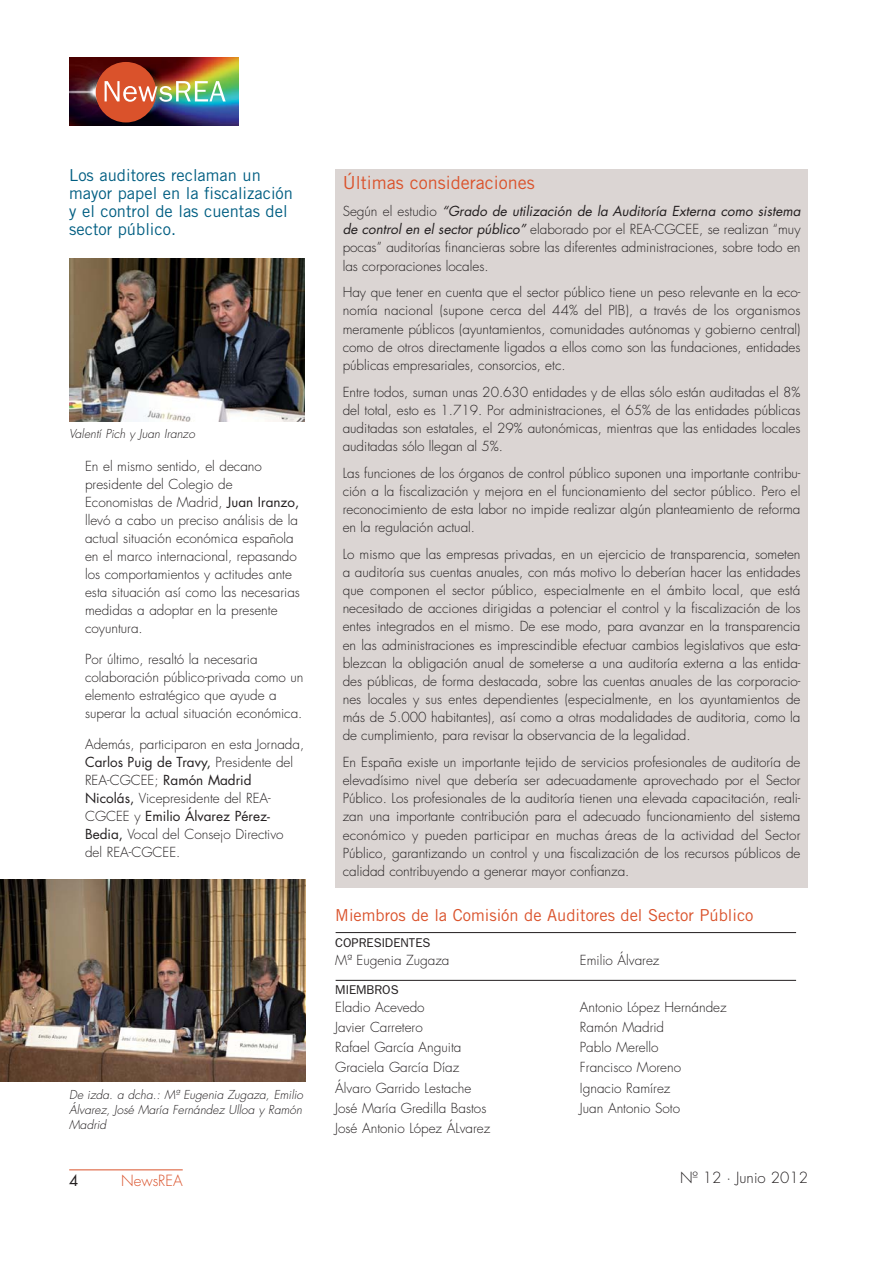
<style>
.page{position:relative;width:893px;height:1263px;background:#fff}
.page>*{position:absolute;margin:0;border:0;box-sizing:border-box;transform-origin:0 0}
.t1{font:18px "Trade Gothic";color:#da522b}
.t2{font:16.5px/18px "Trade Gothic";color:#005e82}
.t3{font:16.5px "Trade Gothic";color:#da522b}
.t4{font:300 15px "Futura";color:#231f20}
.t5{font:300 15px "Futura";color:#da522b}
.t6{font:15px "Futura";color:#231f20}
.t7{font:300 13.5px/18.1px "Futura";color:#231f20}
.t8{font:12.75px "Franklin Gothic";color:#231f20}
.t9{font:italic 300 12px/15px "Futura";color:#231f20;text-align:justify}
.s1{font-weight:400}
.s2{font-weight:400;font-style:italic}
</style>
<div class="page">
<hr style="left:69px;top:1170px;width:114px;height:1px;background:#da522b">
<div style="left:335px;top:169px;width:473px;height:718px;background:#dbd5d3"></div>
<img style="left:69px;top:57px;width:170px;height:69px">
<div style="left:96px;top:62px;width:60px;height:60px;background:#da522b;border-radius:50%"></div>
<img style="left:105px;top:81px;width:121px;height:21px">
<img style="left:69px;top:258px;width:235px;height:163px">
<img style="left:0;top:880px;width:306px;height:201px">
<hr style="left:336px;top:932px;width:460px;height:1px;background:#231f20">
<hr style="left:336px;top:980px;width:460px;height:1px;background:#231f20">
<p class="t2" style="left:69px;top:168px;width:225px">Los auditores reclaman un mayor papel en la fiscalización y el control de las cuentas del sector público.</p>
<p class="t9" style="left:69px;top:427px;width:129px">Valentí Pich y Juan Iranzo</p>
<p class="t7" style="left:85px;top:458px;width:216px">En el mismo sentido, el decano presidente del Colegio de<br>Economistas de Madrid, <span class="s1">Juan Iranzo, </span>llevó a cabo un preciso análisis de la actual situación económica española en el marco internacional, repasando los comportamientos y actitudes ante esta situación así como las necesarias medidas a adoptar en la presente coyuntura.</p>
<p class="t7" style="left:85px;top:651px;width:220px">Por último, resaltó la necesaria colaboración público-privada como un elemento estratégico que ayude a superar la actual situación económica.</p>
<p class="t7" style="left:85px;top:736px;width:221px">Además, participaron en esta Jornada,<br><span class="s1">Carlos Puig de Travy,</span> Presidente del<br>REA-CGCEE; <span class="s1">Ramón Madrid<br>Nicolás,</span> Vicepresidente del REA-<br>CGCEE y <span class="s1">Emilio Álvarez Pérez-<br>Bedia,</span> Vocal del Consejo Directivo<br>del REA-CGCEE.</p>
<p class="t9" style="left:69px;top:1089px;width:237px">De izda. a dcha.: Mª Eugenia Zugaza, Emilio Álvarez, José María Fernández Ulloa y Ramón Madrid</p>
<h1 class="t1" style="left:343px;top:176px;width:193px">Últimas consideraciones</h1>
<p class="t7" style="left:343px;top:203px;width:462px">S e g ú n e l e s t u d i o <span class="s2">“Grado de utilización de la Auditoría Externa como sistema de control en el sector público”</span> elaborado por el REA-CGCEE, se realizan “muy pocas” auditorías financieras sobre las diferentes administraciones, sobre todo en las corporaciones locales.</p>
<p class="t7" style="left:343px;top:284px;width:459px;text-align:justify">Hay que tener en cuenta que el sector público tiene un peso relevante en la eco&shy;nomía nacional (supone cerca del 44% del PIB), a través de los organismos meramente públicos (ayuntamientos, comunidades autónomas y gobierno central) como de otros directamente ligados a ellos como son las fundaciones, entidades públicas empresariales, consorcios, etc.</p>
<p class="t7" style="left:343px;top:384px;width:459px;text-align:justify">Entre todos, suman unas 20.630 entidades y de ellas sólo están auditadas el 8% del total, esto es 1.719. Por administraciones, el 65% de las entidades públicas auditadas son estatales, el 29% autonómicas, mientras que las entidades locales auditadas sólo llegan al 5%.</p>
<p class="t7" style="left:343px;top:465px;width:459px;text-align:justify">Las funciones de los órganos de control público suponen una importante contribu&shy;ción a la fiscalización y mejora en el funcionamiento del sector público. Pero el reconocimiento de esta labor no impide realizar algún planteamiento de reforma en la regulación actual.</p>
<p class="t7" style="left:343px;top:546px;width:459px;text-align:justify">Lo mismo que las empresas privadas, en un ejercicio de transparencia, someten a auditoría sus cuentas anuales, con más motivo lo deberían hacer las entidades que componen el sector público, especialmente en el ámbito local, que está necesitado de acciones dirigidas a potenciar el control y la fiscalización de los entes integrados en el mismo. De ese modo, para avanzar en la transparencia en las administraciones es imprescindible efectuar cambios legislativos que esta&shy;blezcan la obligación anual de someterse a una auditoría externa a las entida&shy;des públicas, de forma destacada, sobre las cuentas anuales de las corporacio&shy;nes locales y sus entes dependientes (especialmente, en los ayuntamientos de más de 5.000 habitantes), así como a otras modalidades de auditoria, como la de cumplimiento, para revisar la observancia de la legalidad.</p>
<p class="t7" style="left:343px;top:754px;width:459px;text-align:justify">En España existe un importante tejido de servicios profesionales de auditoría de elevadísimo nivel que debería ser adecuadamente aprovechado por el Sector Público. Los profesionales de la auditoría tienen una elevada capacitación, reali&shy;zan una importante contribución para el adecuado funcionamiento del sistema económico y pueden participar en muchas áreas de la actividad del Sector Público, garantizando un control y una fiscalización de los recursos públicos de calidad contribuyendo a generar mayor confianza.</p>
<p class="t3" style="left:335px;top:909px;width:420px">Miembros de la Comisión de Auditores del Sector Público</p>
<p class="t8" style="left:335px;top:938px;width:97px">COPRESIDENTES</p>
<p class="t7" style="left:335px;top:953px;width:116px">Mª Eugenia Zugaza</p>
<p class="t7" style="left:580px;top:953px;width:81px">Emilio Álvarez</p>
<p class="t8" style="left:335px;top:985px;width:65px">MIEMBROS</p>
<p class="t7" style="left:335px;top:998px;width:157px;line-height:20.1px">Eladio Acevedo<br>Javier Carretero<br>Rafael García Anguita<br>Graciela García Díaz<br>Álvaro Garrido Lestache<br>José María Gredilla Bastos<br>José Antonio López ÁLvarez</p>
<p class="t7" style="left:580px;top:998px;width:148px;line-height:20.1px">Antonio López Hernández<br>Ramón Madrid<br>Pablo Merello<br>Francisco Moreno<br>Ignacio Ramírez<br>Juan Antonio Soto</p>
<p class="t6" style="left:69px;top:1174px;width:11px">4</p>
<p class="t5" style="left:121px;top:1173px;width:63px">NewsREA</p>
<p class="t4" style="left:680px;top:1171px;width:129px">Nº 12 · Junio 2012</p>
</div>
